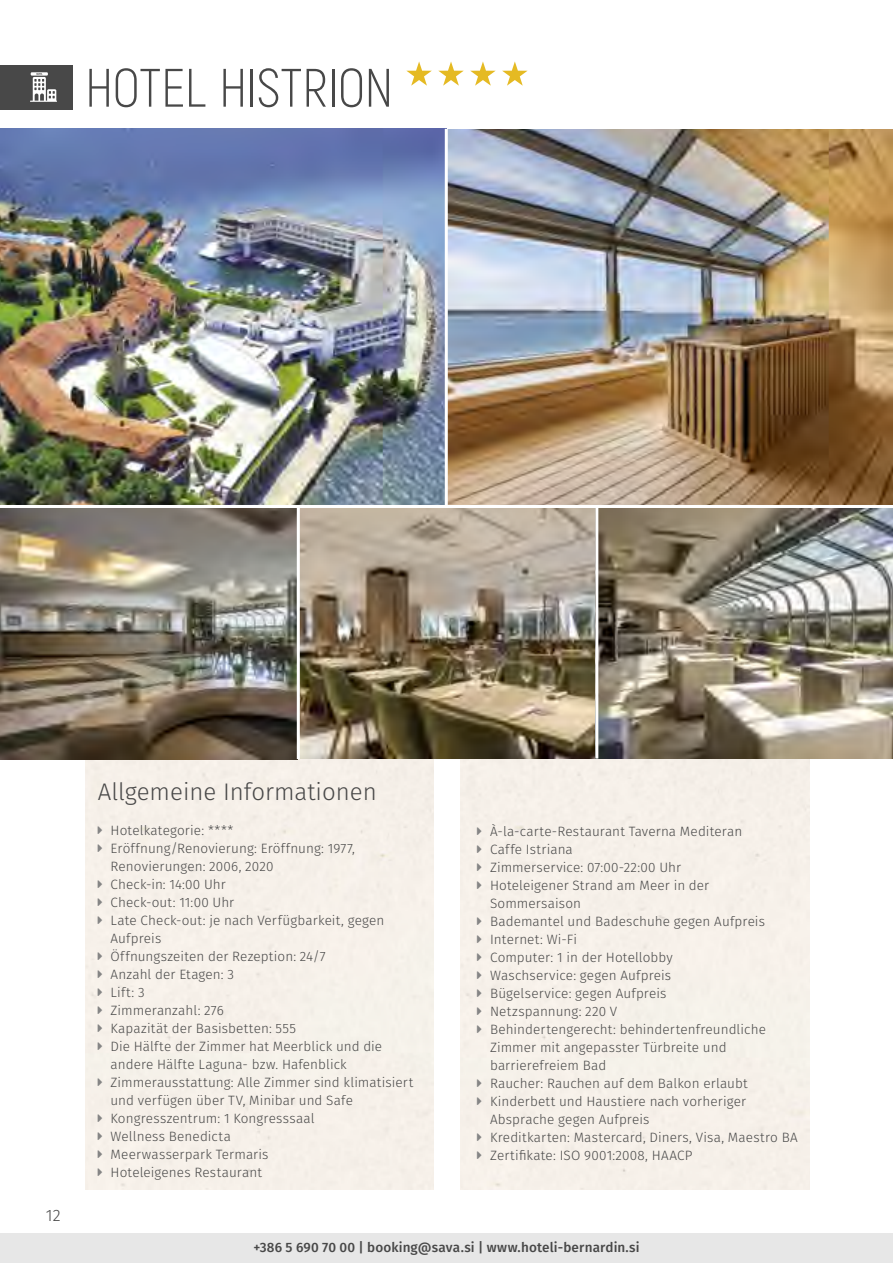
<style>
.page{position:relative;width:893px;height:1263px;background:#fff}
.page>*{position:absolute;margin:0;border:0;box-sizing:border-box;transform-origin:0 0}
.t1{font:300 54px "Akrobat";letter-spacing:-.01em;color:#484848}
.t2{font:300 24px "Fira Sans";color:#484848}
.t3{font:300 16.5px "Fira Sans";color:#484848}
.t4{font:300 13.5px/18px "Fira Sans";letter-spacing:.005em;color:#484848}
.t5{font:500 13.5px "Fira Sans";letter-spacing:.01em;color:#484848}
</style>
<div class="page">
<div style="left:85px;top:759px;width:349px;height:430px;background:#f6f1e9"></div>
<svg style="left:406px;top:61px;width:26px;height:25px"></svg>
<svg style="left:438px;top:61px;width:26px;height:25px"></svg>
<svg style="left:470px;top:61px;width:26px;height:25px"></svg>
<svg style="left:502px;top:61px;width:26px;height:25px"></svg>
<div style="left:0;top:1234px;width:893px;height:29px;background:#e7e7e7"></div>
<div style="left:0;top:65px;width:72px;height:44px;background:#484848"></div>
<svg style="left:30px;top:72px;width:27px;height:30px"></svg>
<img style="left:0;top:508px;width:893px;height:251px">
<img style="left:0;top:129px;width:445px;height:376px">
<hr style="left:297px;top:506px;width:3px;height:253px;background:#fff">
<hr style="left:595px;top:507px;width:3px;height:251px;background:#fff">
<img style="left:448px;top:130px;width:445px;height:375px">
<svg style="left:98px;top:826px;width:4px;height:8px"></svg>
<svg style="left:98px;top:844px;width:4px;height:8px"></svg>
<svg style="left:98px;top:880px;width:4px;height:8px"></svg>
<svg style="left:98px;top:898px;width:4px;height:8px"></svg>
<svg style="left:98px;top:916px;width:4px;height:8px"></svg>
<svg style="left:98px;top:952px;width:4px;height:8px"></svg>
<svg style="left:98px;top:970px;width:4px;height:8px"></svg>
<svg style="left:98px;top:988px;width:4px;height:8px"></svg>
<svg style="left:98px;top:1006px;width:4px;height:8px"></svg>
<svg style="left:98px;top:1024px;width:4px;height:8px"></svg>
<svg style="left:98px;top:1042px;width:4px;height:8px"></svg>
<svg style="left:98px;top:1078px;width:4px;height:8px"></svg>
<svg style="left:98px;top:1114px;width:4px;height:8px"></svg>
<svg style="left:98px;top:1132px;width:4px;height:8px"></svg>
<svg style="left:98px;top:1150px;width:4px;height:8px"></svg>
<svg style="left:98px;top:1168px;width:4px;height:8px"></svg>
<svg style="left:477px;top:827px;width:5px;height:8px"></svg>
<svg style="left:477px;top:845px;width:5px;height:8px"></svg>
<svg style="left:477px;top:863px;width:5px;height:8px"></svg>
<svg style="left:477px;top:881px;width:5px;height:8px"></svg>
<svg style="left:477px;top:917px;width:5px;height:8px"></svg>
<svg style="left:477px;top:935px;width:5px;height:8px"></svg>
<svg style="left:477px;top:953px;width:5px;height:8px"></svg>
<svg style="left:477px;top:971px;width:5px;height:8px"></svg>
<svg style="left:477px;top:989px;width:5px;height:8px"></svg>
<svg style="left:477px;top:1007px;width:5px;height:8px"></svg>
<svg style="left:477px;top:1025px;width:5px;height:8px"></svg>
<svg style="left:477px;top:1079px;width:5px;height:8px"></svg>
<svg style="left:477px;top:1097px;width:5px;height:8px"></svg>
<svg style="left:477px;top:1133px;width:5px;height:8px"></svg>
<svg style="left:477px;top:1151px;width:5px;height:8px"></svg>
<h1 class="t1" style="left:85px;top:56px;width:310px">HOTEL HISTRION</h1>
<p class="t3" style="left:46px;top:1203px;width:16px">12</p>
<h2 class="t2" style="left:98px;top:775px;width:280px">Allgemeine Informationen</h2>
<p class="t4" style="left:111px;top:822px;width:304px">Hotelkategorie: ****<br>Eröffnung/Renovierung: Eröffnung: 1977,<br>Renovierungen: 2006, 2020<br>Check-in: 14:00 Uhr<br>Check-out: 11:00 Uhr<br>Late Check-out: je nach Verfügbarkeit, gegen<br>Aufpreis<br>Öffnungszeiten der Rezeption: 24/7<br>Anzahl der Etagen: 3<br>Lift: 3<br>Zimmeranzahl: 276<br>Kapazität der Basisbetten: 555<br>Die Hälfte der Zimmer hat Meerblick und die andere Hälfte Laguna- bzw. Hafenblick<br>Zimmerausstattung: Alle Zimmer sind klimatisiert und verfügen über TV, Minibar und Safe<br>Kongresszentrum: 1 Kongresssaal<br>Wellness Benedicta<br>Meerwasserpark Termaris<br>Hoteleigenes Restaurant</p>
<p class="t4" style="left:490px;top:823px;width:309px">À-la-carte-Restaurant Taverna Mediteran<br>Caffe Istriana<br>Zimmerservice: 07:00-22:00 Uhr<br>Hoteleigener Strand am Meer in der<br>Sommersaison<br>Bademantel und Badeschuhe gegen Aufpreis<br>Internet: Wi-Fi<br>Computer: 1 in der Hotellobby<br>Waschservice: gegen Aufpreis<br>Bügelservice: gegen Aufpreis<br>Netzspannung: 220 V<br>Behindertengerecht: behindertenfreundliche<br>Zimmer mit angepasster Türbreite und barrierefreiem Bad<br>Raucher: Rauchen auf dem Balkon erlaubt<br>Kinderbett und Haustiere nach vorheriger<br>Absprache gegen Aufpreis<br>Kreditkarten: Mastercard, Diners, Visa, Maestro BA<br>Zertifikate: ISO 9001:2008, HAACP</p>
<p class="t5" style="left:253px;top:1238px;width:388px">+386 5 690 70 00 | booking@sava.si | www.hoteli-bernardin.si</p>
</div>
